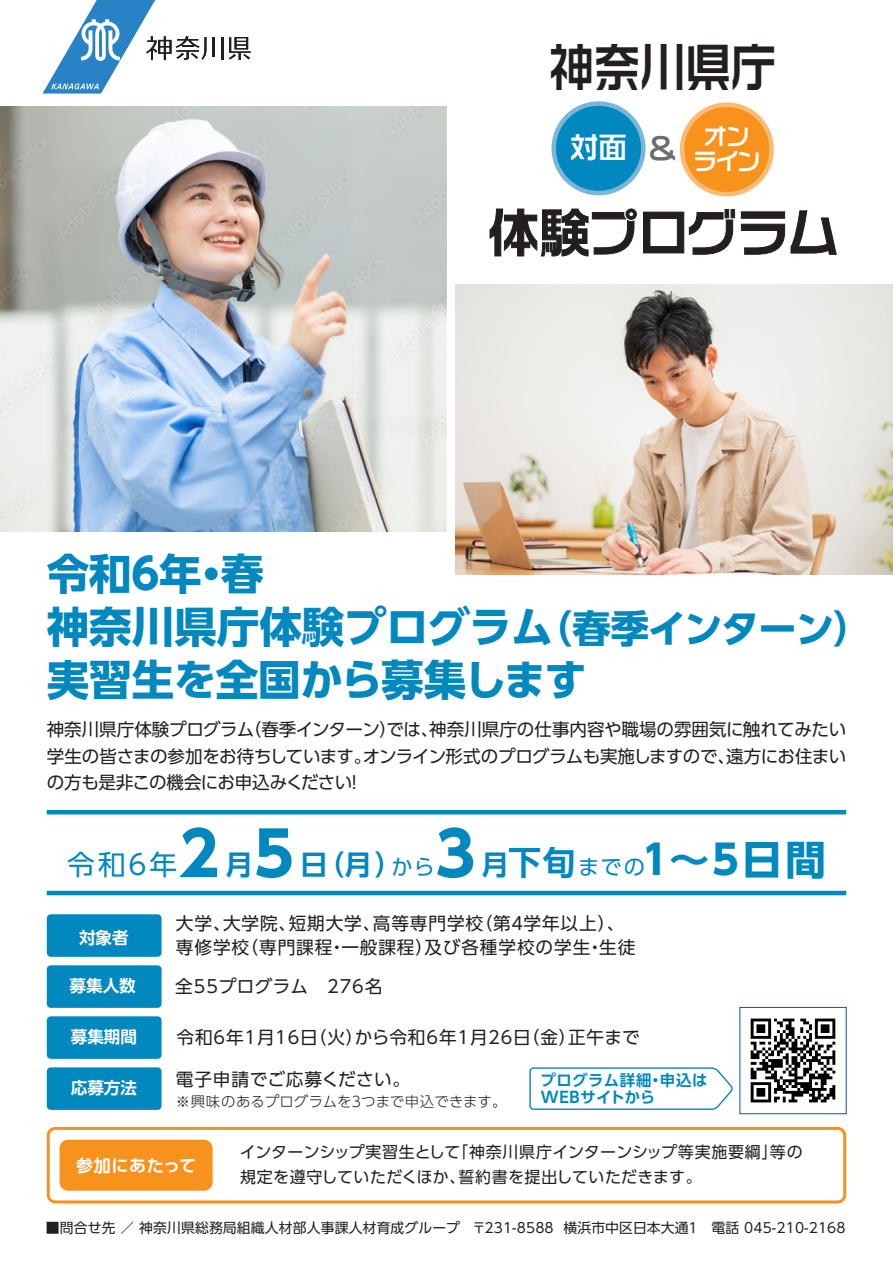
<style>
.page{position:relative;width:893px;height:1263px;background:#fff}
.page>*{position:absolute;margin:0;border:0;box-sizing:border-box;transform-origin:0 0}
.t1{font:700 51.3px "Logo G Std";letter-spacing:-.02em;color:#231f20}
.t2{font:700 50.4px "Logo G Std";color:#231f20;scale:.9 1}
.t3{font:700 42.45px/53.1px "UD Shin Go Pro";letter-spacing:-.01em;color:#0088bf}
.t4{font:700 40.35px "UD Shin Go Pro";color:#0088bf}
.t5{font:700 29.7px "Logo G Std";color:#6c6d70}
.t6{font:700 28.5px "Logo G Std";color:#fff}
.t7{font:700 27.6px "UD Shin Go Pro De";color:#0088bf}
.t8{font:700 23.4px/25.5px "Logo G Std";color:#fff;text-align:center}
.t9{font:17.7px/24.3px "UD Shin Go Pro";letter-spacing:.05em;color:#231f20}
.t10{font:17.55px/26.5px "UD Shin Go Pro";letter-spacing:-.025em;color:#231f20;text-align:justify}
.t11{font:700 16.95px "UD Shin Go Pro De";letter-spacing:.03em;color:#fff}
.t12{font:700 16.5px "UD Shin Go Pro De";color:#fff}
.t13{font:15.9px/24.5px "UD Shin Go Pro";letter-spacing:.025em;color:#231f20}
.t14{font:700 15.45px/17px "UD Shin Go Pro De";letter-spacing:.04em;color:#0088bf}
.t15{font:300 14.4px "UD Shin Go Pro";letter-spacing:.005em;color:#231f20}
.t16{font:13.8px "UD Shin Go Pro";letter-spacing:.01em;color:#231f20}
.s1{font-size:38.25px}
.s2{font-family:"UD Shin Go Pro";font-weight:400}
.s3{font-family:"UD Shin Go Pro";font-size:60.6px}
.s4{font-family:"UD Shin Go Pro";font-weight:400;font-size:21.3px}
.s5{font-size:60.6px}
.s6{font-family:"UD Shin Go Pro De";font-size:27.6px}
.s7{font-family:"UD Shin Go Pro De";font-size:33px}
.s8{font-weight:400;font-size:21.3px}
</style>
<div class="page">
<svg style="left:489px;top:208px;width:148px;height:49px"></svg>
<svg style="left:643px;top:209px;width:92px;height:46px"></svg>
<svg style="left:741px;top:210px;width:96px;height:45px"></svg>
<svg style="left:551px;top:101px;width:94px;height:94px"></svg>
<svg style="left:680px;top:102px;width:94px;height:94px"></svg>
<hr style="left:47px;top:810px;width:799px;height:4px;background:#0088bf">
<hr style="left:47px;top:891px;width:799px;height:4px;background:#0088bf">
<hr style="left:213px;top:37px;width:2px;height:20px;background:#231f20">
<hr style="left:221px;top:37px;width:2px;height:23px;background:#231f20">
<svg style="left:229px;top:37px;width:22px;height:23px"></svg>
<svg style="left:43px;top:0;width:163px;height:94px"></svg>
<div style="left:47px;top:914px;width:115px;height:43px;background:#0088bf;border-radius:4px"></div>
<div style="left:47px;top:965px;width:115px;height:43px;background:#0088bf;border-radius:4px"></div>
<div style="left:47px;top:1016px;width:115px;height:43px;background:#0088bf;border-radius:4px"></div>
<div style="left:47px;top:1067px;width:115px;height:43px;background:#0088bf;border-radius:4px"></div>
<svg style="left:47px;top:1127px;width:799px;height:76px"></svg>
<div style="left:60px;top:1140px;width:153px;height:51px;background:#f7931d;border-radius:9px"></div>
<svg style="left:529px;top:1067px;width:204px;height:43px"></svg>
<img style="left:750px;top:1018px;width:86px;height:85px">
<img style="left:0;top:106px;width:446px;height:425px">
<img style="left:455px;top:285px;width:438px;height:289px">
<h2 class="t2" style="left:549px;top:32px;width:253px">神奈川県庁</h2>
<h3 class="t6" style="left:570px;top:128px;width:58px">対面</h3>
<h3 class="t8" style="left:693px;top:122px;width:69px">オンライン</h3>
<h3 class="t5" style="left:649px;top:128px;width:28px">&amp;</h3>
<h1 class="t1" style="left:488px;top:197px;width:353px">体験プログラム</h1>
<h3 class="t3" style="left:47px;top:546px;width:826px">令和６年・春　<br>神奈川県庁体験プログラム<span class="s1">（春季インターン）</span>実習生を全国から募集します</h3>
<p class="t10" style="left:47px;top:716px;width:801px">神奈川県庁体験プログラム（春季インターン）では、神奈川県庁の仕事内容や職場の雰囲気に触れてみたい学生の皆さまの参加をお待ちしています。オンライン形式のプログラムも実施しますので、遠方にお住まいの方も是非この機会にお申込みください！</p>
<h3 class="t7" style="left:67px;top:842px;width:369px"><span class="s2">令和6年</span><span class="s3">2</span> 月<span class="s3">5</span> 日（月）<span class="s4">から</span></h3>
<h3 class="t4" style="left:435px;top:827px;width:392px"><span class="s5">3</span> <span class="s6">月</span><span class="s7">下旬</span><span class="s8">までの</span>1～5日間</h3>
<p class="t12" style="left:79px;top:924px;width:51px">対象者</p>
<p class="t9" style="left:176px;top:911px;width:461px">大学、大学院、短期大学、高等専門学校（第４学年以上）、専修学校（専門課程・一般課程）及び各種学校の学生・生徒</p>
<p class="t12" style="left:70px;top:972px;width:68px">募集人数</p>
<p class="t9" style="left:175px;top:973px;width:209px">全55プログラム　276名</p>
<p class="t12" style="left:71px;top:1023px;width:68px">募集期間</p>
<p class="t9" style="left:176px;top:1024px;width:465px">令和6年1月16日（火）から令和6年1月26日（金）正午まで</p>
<p class="t12" style="left:71px;top:1075px;width:68px">応募方法</p>
<p class="t9" style="left:176px;top:1067px;width:236px">電子申請でご応募ください。</p>
<p class="t15" style="left:176px;top:1090px;width:332px">※興味のあるプログラムを３つまで申込できます。</p>
<p class="t13" style="left:240px;top:1140px;width:564px">インターンシップ実習生として「神奈川県庁インターンシップ等実施要綱」等の規定を遵守していただくほか、誓約書を提出していただきます。</p>
<p class="t14" style="left:540px;top:1071px;width:169px">プログラム詳細・申込は<br>WEBサイトから</p>
<p class="t11" style="left:76px;top:1152px;width:122px">参加にあたって</p>
<p class="t16" style="left:46px;top:1216px;width:801px">■問合せ先 ／ 神奈川県総務局組織人材部人事課人材育成グループ　〒231-8588 横浜市中区日本大通１　電話 045-210-2168</p>
</div>
